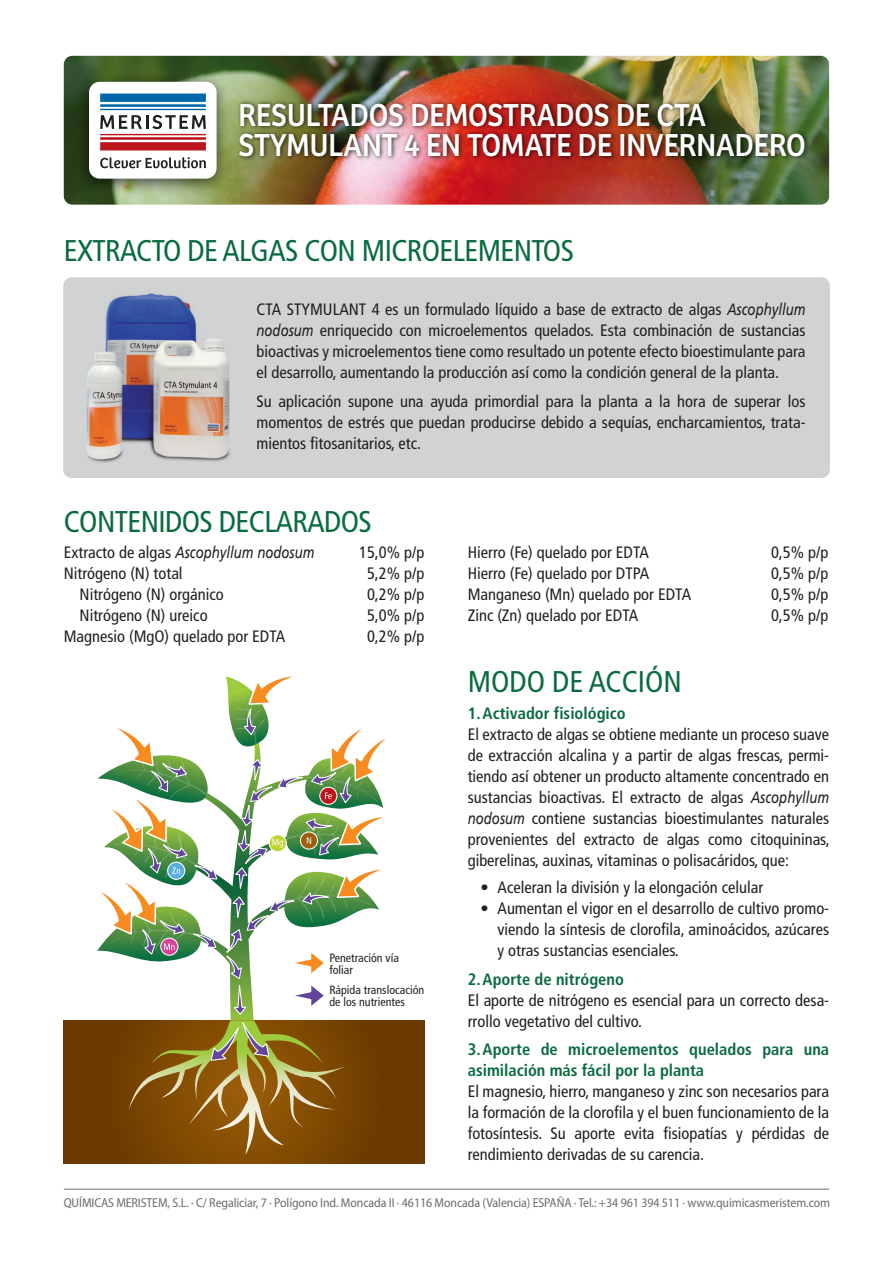
<style>
.page{position:relative;width:893px;height:1263px;background:#fff}
.page>*{position:absolute;margin:0;border:0;box-sizing:border-box;transform-origin:0 0}
.t1{font:33px/30px "Bree";color:#fff;scale:.9 1}
.t2{font:condensed 30px "Frutiger";letter-spacing:-.02em;color:#0a6b3f}
.t3{font:condensed 30px "Frutiger";color:#0a6b3f}
.t4{font:condensed 16.5px/21px "Frutiger";color:#231f20;text-align:justify}
.t5{font:700 condensed 16.5px/21px "Frutiger";color:#0a6b3f}
.t6{font:italic 16.5px "Frutiger";color:#231f20;scale:.8 1}
.t7{font:semi-condensed 12.9px "Myriad Pro";letter-spacing:-.01em;color:#6c6d70}
.t8{font:condensed 12px/12px "Frutiger";color:#231f20}
.s1{font-style:italic;font-stretch:normal}
.s2{font-style:normal;font-stretch:condensed}
</style>
<div class="page">
<img style="left:64px;top:278px;width:765px;height:200px">
<svg style="left:64px;top:1020px;width:361px;height:143px;background:#6e3c00"></svg>
<svg style="left:85px;top:676px;width:317px;height:479px"></svg>
<img style="left:64px;top:56px;width:765px;height:149px">
<img style="left:70px;top:66px;width:166px;height:135px">
<div style="left:89px;top:82px;width:128px;height:97px;background:#fff;border-radius:11px"></div>
<svg style="left:100px;top:94px;width:106px;height:56px"></svg>
<svg style="left:100px;top:157px;width:106px;height:11px"></svg>
<img style="left:233px;top:93px;width:588px;height:80px">
<hr style="left:64px;top:1189px;width:765px;height:1px;background:#6c6d70">
<h1 class="t1" style="left:239px;top:100px;width:632px">RESULTADOS DEMOSTRADOS DE CTA<br>STYMULANT 4 EN TOMATE DE INVERNADERO</h1>
<h2 class="t2" style="left:64px;top:233px;width:512px">EXTRACTO DE ALGAS CON MICROELEMENTOS</h2>
<p class="t4" style="left:256px;top:299px;width:551px">CTA STYMULANT 4 es un formulado líquido a base de extracto de algas <span class="s1">Ascophyllum nodosum</span> enriquecido con microelementos quelados. Esta combinación de sustancias bioactivas y microelementos tiene como resultado un potente efecto bioestimulante para el desarrollo, aumentando la producción así como la condición general de la planta.</p>
<p class="t4" style="left:257px;top:391px;width:551px">Su aplicación supone una ayuda primordial para la planta a la hora de superar los momentos de estrés que puedan producirse debido a sequías, encharcamientos, trata&shy;mientos fitosanitarios, etc.</p>
<h2 class="t2" style="left:64px;top:504px;width:310px">CONTENIDOS DECLARADOS</h2>
<p class="t6" style="left:64px;top:543px;width:315px"><span class="s2">Extracto de algas</span> Ascophyllum nodosum</p>
<p class="t4" style="left:359px;top:542px;width:67px">15,0% p/p</p>
<p class="t4" style="left:64px;top:563px;width:120px">Nitrógeno (N) total</p>
<p class="t4" style="left:367px;top:563px;width:59px">5,2% p/p</p>
<p class="t4" style="left:80px;top:584px;width:146px">Nitrógeno (N) orgánico</p>
<p class="t4" style="left:367px;top:584px;width:59px">0,2% p/p</p>
<p class="t4" style="left:80px;top:605px;width:130px">Nitrógeno (N) ureico</p>
<p class="t4" style="left:367px;top:605px;width:59px">5,0% p/p</p>
<p class="t4" style="left:64px;top:626px;width:223px">Magnesio (MgO) quelado por EDTA</p>
<p class="t4" style="left:367px;top:626px;width:59px">0,2% p/p</p>
<p class="t8" style="left:329px;top:952px;width:71px">Penetración vía foliar</p>
<p class="t8" style="left:329px;top:984px;width:96px">Rápida translocación de los nutrientes</p>
<p class="t4" style="left:468px;top:542px;width:183px">Hierro (Fe) quelado por EDTA</p>
<p class="t4" style="left:771px;top:542px;width:59px">0,5% p/p</p>
<p class="t4" style="left:468px;top:563px;width:183px">Hierro (Fe) quelado por DTPA</p>
<p class="t4" style="left:771px;top:563px;width:59px">0,5% p/p</p>
<p class="t4" style="left:468px;top:584px;width:225px">Manganeso (Mn) quelado por EDTA</p>
<p class="t4" style="left:771px;top:584px;width:59px">0,5% p/p</p>
<p class="t4" style="left:468px;top:605px;width:172px">Zinc (Zn) quelado por EDTA</p>
<p class="t4" style="left:771px;top:605px;width:59px">0,5% p/p</p>
<h2 class="t3" style="left:468px;top:664px;width:216px">MODO DE ACCIÓN</h2>
<p class="t5" style="left:468px;top:703px;width:159px">1. Activador fisiológico</p>
<p class="t4" style="left:468px;top:724px;width:363px">El extracto de algas se obtiene mediante un proceso suave de extracción alcalina y a partir de algas frescas, permi&shy;tiendo así obtener un producto altamente concentrado en sustancias bioactivas. El extracto de algas <span class="s1">Ascophyllum nodosum</span> contiene sustancias bioestimulantes naturales provenientes del extracto de algas como citoquininas, giberelinas, auxinas, vitaminas o polisacáridos, que:</p>
<p class="t4" style="left:480px;top:877px;width:284px">• Aceleran la división y la elongación celular</p>
<p class="t4" style="left:497px;top:898px;width:333px;text-indent:-17px">• Aumentan el vigor en el desarrollo de cultivo promo&shy;viendo la síntesis de clorofila, aminoácidos, azúcares y otras sustancias esenciales.</p>
<p class="t5" style="left:468px;top:968px;width:158px">2. Aporte de nitrógeno</p>
<p class="t4" style="left:468px;top:990px;width:363px">El aporte de nitrógeno es esencial para un correcto desa&shy;rrollo vegetativo del cultivo.</p>
<p class="t5" style="left:468px;top:1039px;width:363px">3. Aporte de microelementos quelados para una asimilación más fácil por la planta</p>
<p class="t4" style="left:468px;top:1081px;width:363px">El magnesio, hierro, manganeso y zinc son necesarios para la formación de la clorofila y el buen funcionamiento de la fotosíntesis. Su aporte evita fisiopatías y pérdidas de rendimiento derivadas de su carencia.</p>
<p class="t7" style="left:64px;top:1195px;width:768px">QUÍMICAS MERISTEM, S.L. · C/ Regaliciar, 7 · Polígono Ind. Moncada II · 46116 Moncada (Valencia) ESPAÑA · Tel.: +34 961 394 511 · www.quimicasmeristem.com</p>
</div>
